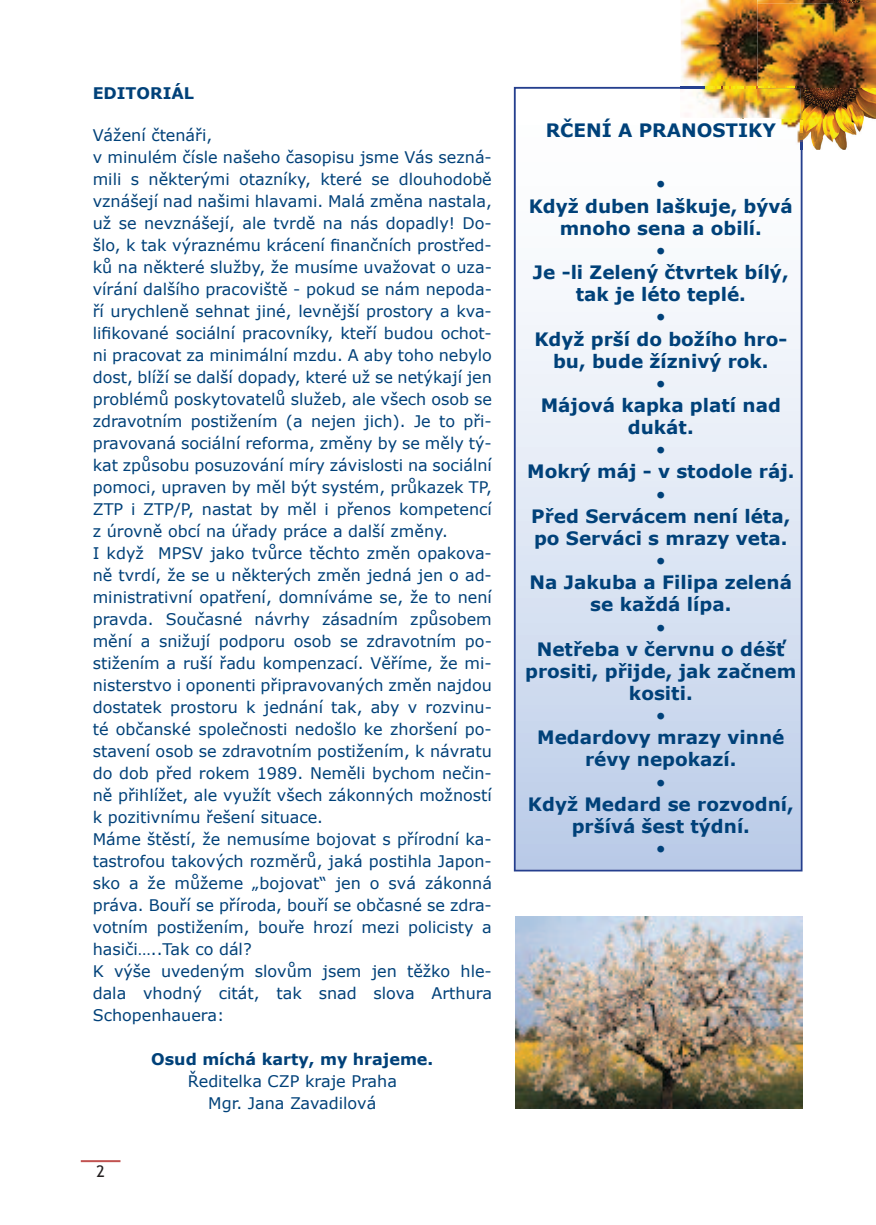
<style>
.page{position:relative;width:876px;height:1225px;background:#fff}
.page>*{position:absolute;margin:0;border:0;box-sizing:border-box;transform-origin:0 0}
.t1{font:700 18.4px/22.2px "Verdana";color:#004179;text-align:center}
.t2{font:18.4px "Verdana";color:#004179}
.t3{font:16px/22px "Verdana";color:#004179}
.t4{font:700 16px "Verdana";color:#004179}
.t5{font:16px "Trebuchet MS";color:#231f20}
</style>
<div class="page">
<hr style="left:81px;top:1160px;width:39px;height:2px;background:#c15250">
<svg style="left:514px;top:87px;width:288px;height:784px"></svg>
<img style="left:681px;top:0;width:195px;height:87px">
<img style="left:681px;top:87px;width:76px;height:33px">
<img style="left:757px;top:87px;width:119px;height:63px">
<img style="left:757px;top:120px;width:19px;height:17px">
<img style="left:757px;top:4px;width:77px;height:115px">
<svg style="left:757px;top:119px;width:19px;height:1px"></svg>
<img style="left:515px;top:916px;width:287px;height:192px">
<p class="t4" style="left:93px;top:83px;width:103px">EDITORIÁL</p>
<p class="t3" style="left:93px;top:123px;width:401px">Vážení čtenáři,<br>v minulém čísle našeho časopisu jsme Vás sezná&shy;mili s některými otazníky, které se dlouhodobě vznášejí nad našimi hlavami. Malá změna nastala, už se nevznášejí, ale tvrdě na nás dopadly! Do&shy;šlo, k tak výraznému krácení finančních prostřed&shy;ků na některé služby, že musíme uvažovat o uza&shy;vírání dalšího pracoviště - pokud se nám nepoda&shy;ří urychleně sehnat jiné, levnější prostory a kva&shy;lifikované sociální pracovníky, kteří budou ochot&shy;ni pracovat za minimální mzdu. A aby toho nebylo dost, blíží se další dopady, které už se netýkají jen problémů poskytovatelů služeb, ale všech osob se zdravotním postižením (a nejen jich). Je to při&shy;pravovaná sociální reforma, změny by se měly tý&shy;kat způsobu posuzování míry závislosti na sociální pomoci, upraven by měl být systém, průkazek TP, ZTP i ZTP/P, nastat by měl i přenos kompetencí z úrovně obcí na úřady práce a další změny.<br>I když MPSV jako tvůrce těchto změn opakova&shy;ně tvrdí, že se u některých změn jedná jen o ad&shy;ministrativní opatření, domníváme se, že to není pravda. Současné návrhy zásadním způsobem mění a snižují podporu osob se zdravotním po&shy;stižením a ruší řadu kompenzací. Věříme, že mi&shy;nisterstvo i oponenti připravovaných změn najdou dostatek prostoru k jednání tak, aby v rozvinu&shy;té občanské společnosti nedošlo ke zhoršení po&shy;stavení osob se zdravotním postižením, k návratu do dob před rokem 1989. Neměli bychom nečin&shy;ně přihlížet, ale využít všech zákonných možností k pozitivnímu řešení situace.<br>Máme štěstí, že nemusíme bojovat s přírodní ka&shy;tastrofou takových rozměrů, jaká postihla Japon&shy;sko a že můžeme „bojovat“ jen o svá zákonná práva. Bouří se příroda, bouří se občasné se zdra&shy;votním postižením, bouře hrozí mezi policisty a hasiči…..Tak co dál?<br>K výše uvedeným slovům jsem jen těžko hle&shy;dala vhodný citát, tak snad slova Arthura Schopenhauera:</p>
<p class="t4" style="left:151px;top:1048px;width:284px">Osud míchá karty, my hrajeme.</p>
<p class="t3" style="left:188px;top:1069px;width:211px;text-align:center">Ředitelka CZP kraje Praha<br>Mgr. Jana Zavadilová</p>
<p class="t5" style="left:97px;top:1162px;width:10px">2</p>
<p class="t1" style="left:546px;top:119px;width:232px">RČENÍ A PRANOSTIKY</p>
<p class="t2" style="left:656px;top:172px;width:12px">•</p>
<p class="t1" style="left:529px;top:194px;width:266px">Když duben laškuje, bývá mnoho sena a obilí.</p>
<p class="t2" style="left:656px;top:238px;width:12px">•</p>
<p class="t1" style="left:533px;top:261px;width:257px">Je -li Zelený čtvrtek bílý, tak je léto teplé.</p>
<p class="t2" style="left:656px;top:305px;width:12px">•</p>
<p class="t1" style="left:534px;top:327px;width:254px">Když prší do božího hro&shy;bu, bude žíznivý rok.</p>
<p class="t2" style="left:656px;top:371px;width:12px">•</p>
<p class="t1" style="left:541px;top:393px;width:242px">Májová kapka platí nad dukát.</p>
<p class="t2" style="left:656px;top:438px;width:12px">•</p>
<p class="t1" style="left:527px;top:460px;width:269px">Mokrý máj - v stodole ráj.</p>
<p class="t2" style="left:656px;top:482px;width:12px">•</p>
<p class="t1" style="left:531px;top:504px;width:261px;text-align:left">Před Servácem není léta, po Serváci s mrazy veta.</p>
<p class="t2" style="left:656px;top:548px;width:12px">•</p>
<p class="t1" style="left:530px;top:571px;width:264px">Na Jakuba a Filipa zelená se každá lípa.</p>
<p class="t2" style="left:656px;top:615px;width:12px">•</p>
<p class="t1" style="left:525px;top:637px;width:273px">Netřeba v červnu o déšť prositi, přijde, jak začnem kositi.</p>
<p class="t2" style="left:656px;top:703px;width:12px">•</p>
<p class="t1" style="left:537px;top:726px;width:249px">Medardovy mrazy vinné révy nepokazí.</p>
<p class="t2" style="left:656px;top:770px;width:12px">•</p>
<p class="t1" style="left:528px;top:792px;width:267px">Když Medard se rozvodní, pršívá šest týdní.</p>
<p class="t2" style="left:656px;top:836px;width:12px">•</p>
</div>
